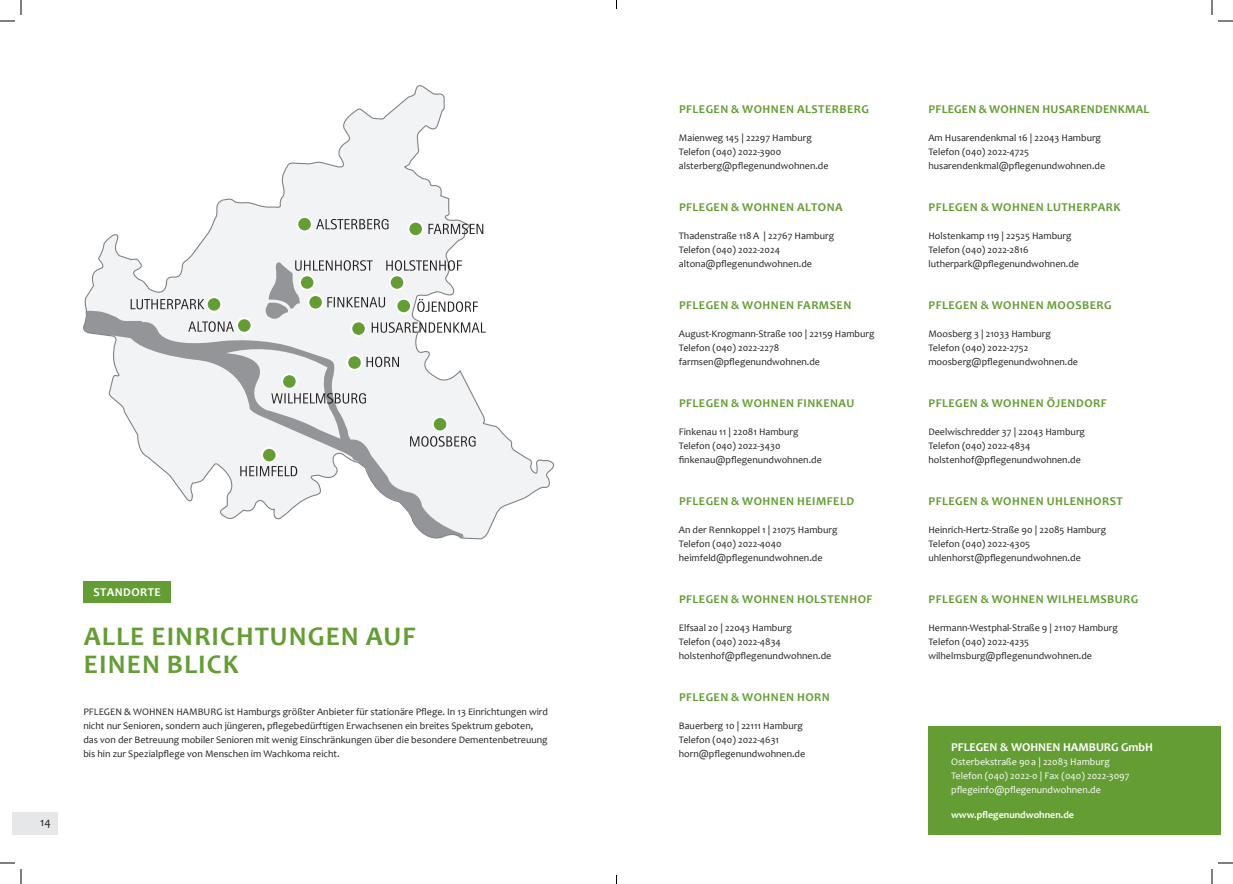
<style>
.page{position:relative;width:1233px;height:884px;background:#fff}
.page>*{position:absolute;margin:0;border:0;box-sizing:border-box;transform-origin:0 0}
.t1{font:700 27px/28px "Candara";letter-spacing:.04em;color:#639d34}
.t2{font:700 12px "Candara";letter-spacing:.04em;color:#639d34}
.t3{font:700 12px "Candara";letter-spacing:.02em;color:#639d34}
.t4{font:700 12px "Candara";color:#fff}
.t5{font:700 12px "Candara";letter-spacing:.035em;color:#fff}
.t6{font:12px "Candara";color:#231f20}
.t7{font:10px/14px "Candara";color:#231f20}
.t8{font:10px/14px "Candara";color:#fff}
.t9{font:700 10px "Candara";color:#fff}
</style>
<div class="page">
<div style="left:12px;top:812px;width:46px;height:22px;background:#e6e7e9"></div>
<div style="left:928px;top:726px;width:292px;height:108px;background:#639d34"></div>
<div style="left:83px;top:581px;width:88px;height:22px;background:#639d34"></div>
<svg style="left:83px;top:85px;width:471px;height:455px"></svg>
<svg style="left:428px;top:224px;width:55px;height:10px"></svg>
<svg style="left:263px;top:260px;width:223px;height:73px"></svg>
<svg style="left:1218px;top:20px;width:15px;height:2px"></svg>
<svg style="left:1218px;top:862px;width:15px;height:2px"></svg>
<svg style="left:0;top:0;width:22px;height:22px"></svg>
<svg style="left:0;top:862px;width:22px;height:22px"></svg>
<svg style="left:1211px;top:0;width:1px;height:15px"></svg>
<svg style="left:1211px;top:869px;width:1px;height:15px"></svg>
<p class="t6" style="left:40px;top:814px;width:12px">14</p>
<p class="t5" style="left:94px;top:584px;width:69px">STANDORTE</p>
<h1 class="t1" style="left:84px;top:622px;width:333px">ALLE EINRICHTUNGEN AUF<br>EINEN BLICK</h1>
<p class="t7" style="left:83px;top:705px;width:466px">PFLEGEN &amp; WOHNEN HAMBURG ist Hamburgs größter Anbieter für stationäre Pflege. In 13 Einrichtungen wird nicht nur Senioren, sondern auch jüngeren, pflegebedürftigen Erwachsenen ein breites Spektrum geboten, das von der Betreuung mobiler Senioren mit wenig Einschränkungen über die besondere Dementenbetreuung bis hin zur Spezialpflege von Menschen im Wachkoma reicht.</p>
<p class="t2" style="left:679px;top:102px;width:191px">PFLEGEN &amp; WOHNEN ALSTERBERG</p>
<p class="t7" style="left:679px;top:131px;width:151px">Maienweg 145 | 22297 Hamburg<br>Telefon (040) 2022-3900 alsterberg@pflegenundwohnen.de</p>
<p class="t2" style="left:679px;top:200px;width:165px">PFLEGEN &amp; WOHNEN ALTONA</p>
<p class="t7" style="left:679px;top:229px;width:157px">Thadenstraße 118A | 22767 Hamburg<br>Telefon (040) 2022-2024 altona@pflegenundwohnen.de</p>
<p class="t2" style="left:679px;top:298px;width:174px">PFLEGEN &amp; WOHNEN FARMSEN</p>
<p class="t7" style="left:679px;top:327px;width:197px">August-Krogmann-Straße 100 | 22159 Hamburg<br>Telefon (040) 2022-2278 farmsen@pflegenundwohnen.de</p>
<p class="t2" style="left:679px;top:396px;width:177px">PFLEGEN &amp; WOHNEN FINKENAU</p>
<p class="t7" style="left:679px;top:425px;width:144px">Finkenau 11 | 22081 Hamburg<br>Telefon (040) 2022-3430 finkenau@pflegenundwohnen.de</p>
<p class="t2" style="left:679px;top:494px;width:176px">PFLEGEN &amp; WOHNEN HEIMFELD</p>
<p class="t7" style="left:679px;top:523px;width:160px">An der Rennkoppel 1 | 21075 Hamburg<br>Telefon (040) 2022-4040 heimfeld@pflegenundwohnen.de</p>
<p class="t2" style="left:679px;top:592px;width:195px">PFLEGEN &amp; WOHNEN HOLSTENHOF</p>
<p class="t7" style="left:679px;top:621px;width:154px">Elfsaal 20 | 22043 Hamburg<br>Telefon (040) 2022-4834 holstenhof@pflegenundwohnen.de</p>
<p class="t2" style="left:679px;top:690px;width:152px">PFLEGEN &amp; WOHNEN HORN</p>
<p class="t7" style="left:679px;top:719px;width:128px">Bauerberg 10 | 22111 Hamburg<br>Telefon (040) 2022-4631 horn@pflegenundwohnen.de</p>
<p class="t3" style="left:928px;top:102px;width:222px">PFLEGEN &amp; WOHNEN HUSARENDENKMAL</p>
<p class="t7" style="left:928px;top:131px;width:178px">Am Husarendenkmal 16 | 22043 Hamburg<br>Telefon (040) 2022-4725 husarendenkmal@pflegenundwohnen.de</p>
<p class="t2" style="left:928px;top:200px;width:193px">PFLEGEN &amp; WOHNEN LUTHERPARK</p>
<p class="t7" style="left:928px;top:229px;width:152px">Holstenkamp 119 | 22525 Hamburg<br>Telefon (040) 2022-2816 lutherpark@pflegenundwohnen.de</p>
<p class="t2" style="left:928px;top:298px;width:184px">PFLEGEN &amp; WOHNEN MOOSBERG</p>
<p class="t7" style="left:928px;top:327px;width:151px">Moosberg 3 | 21033 Hamburg<br>Telefon (040) 2022-2752 moosberg@pflegenundwohnen.de</p>
<p class="t2" style="left:928px;top:396px;width:180px">PFLEGEN &amp; WOHNEN ÖJENDORF</p>
<p class="t7" style="left:928px;top:425px;width:158px">Deelwischredder 37 | 22043 Hamburg<br>Telefon (040) 2022-4834 holstenhof@pflegenundwohnen.de</p>
<p class="t2" style="left:928px;top:494px;width:196px">PFLEGEN &amp; WOHNEN UHLENHORST</p>
<p class="t7" style="left:928px;top:523px;width:179px">Heinrich-Hertz-Straße 90 | 22085 Hamburg<br>Telefon (040) 2022-4305 uhlenhorst@pflegenundwohnen.de</p>
<p class="t2" style="left:928px;top:592px;width:211px">PFLEGEN &amp; WOHNEN WILHELMSBURG</p>
<p class="t7" style="left:928px;top:621px;width:191px">Hermann-Westphal-Straße 9 | 21107 Hamburg<br>Telefon (040) 2022-4235 wilhelmsburg@pflegenundwohnen.de</p>
<p class="t4" style="left:951px;top:740px;width:203px">PFLEGEN &amp; WOHNEN HAMBURG GmbH</p>
<p class="t8" style="left:951px;top:755px;width:180px">Osterbekstraße 90a | 22083 Hamburg<br>Telefon (040) 2022-0 | Fax (040) 2022-3097 pflegeinfo@pflegenundwohnen.de</p>
<p class="t9" style="left:951px;top:808px;width:124px">www.pflegenundwohnen.de</p>
</div>
